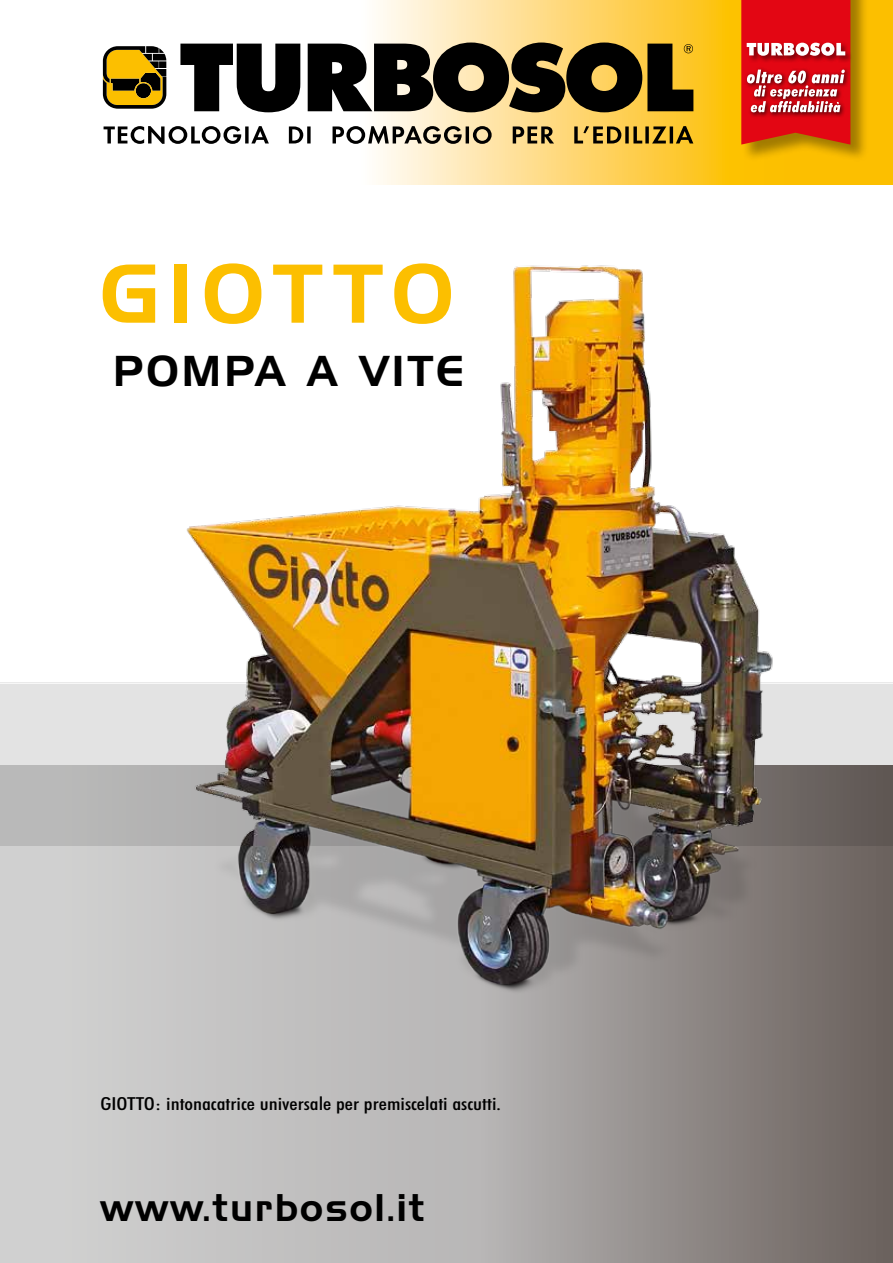
<style>
.page{position:relative;width:893px;height:1263px;background:#fff}
.page>*{position:absolute;margin:0;border:0;box-sizing:border-box;transform-origin:0 0}
.t1{font:81px "Handel Gothic BT";letter-spacing:.12em;color:#fcbf00}
.t2{font:42px "Handel Gothic BT";letter-spacing:.08em;color:#000}
.t3{font:37.5px "Handel Gothic BT";letter-spacing:.06em;color:#000}
.t4{font:500 condensed 18px "Futura BT";color:#000;scale:1.25 1}
</style>
<div class="page">
<div style="left:0;top:683px;width:893px;height:163px;background:#e3e3e3"></div>
<svg style="left:0;top:765px;width:893px;height:498px;background:#aba7a6"></svg>
<hr style="left:0;top:683px;width:893px;height:1px;background:#fff">
<img style="left:105px;top:265px;width:728px;height:782px">
<svg style="left:376px;top:0;width:517px;height:185px;background:#fdd45f"></svg>
<div style="left:741px;top:0;width:128px;height:162px;background:#000;opacity:.36"></div>
<svg style="left:100px;top:44px;width:69px;height:67px"></svg>
<svg style="left:103px;top:46px;width:63px;height:63px;background:#8f7215"></svg>
<svg style="left:180px;top:44px;width:120px;height:68px"></svg>
<svg style="left:308px;top:43px;width:385px;height:69px;background:#463e28"></svg>
<div style="left:835px;top:41px;width:18px;height:22px;background:#000;opacity:.49"></div>
<svg style="left:104px;top:126px;width:589px;height:18px"></svg>
<svg style="left:741px;top:0;width:109px;height:145px;background:#d82f33"></svg>
<h1 class="t1" style="left:100px;top:245px;width:354px">GIOTTO</h1>
<h2 class="t2" style="left:113px;top:345px;width:353px">POMPA A VITE</h2>
<p class="t4" style="left:100px;top:1092px;width:322px">GIOTTO: intonacatrice universale per premiscelati ascutti.</p>
<h3 class="t3" style="left:100px;top:1185px;width:326px">www.turbosol.it</h3>
</div>
